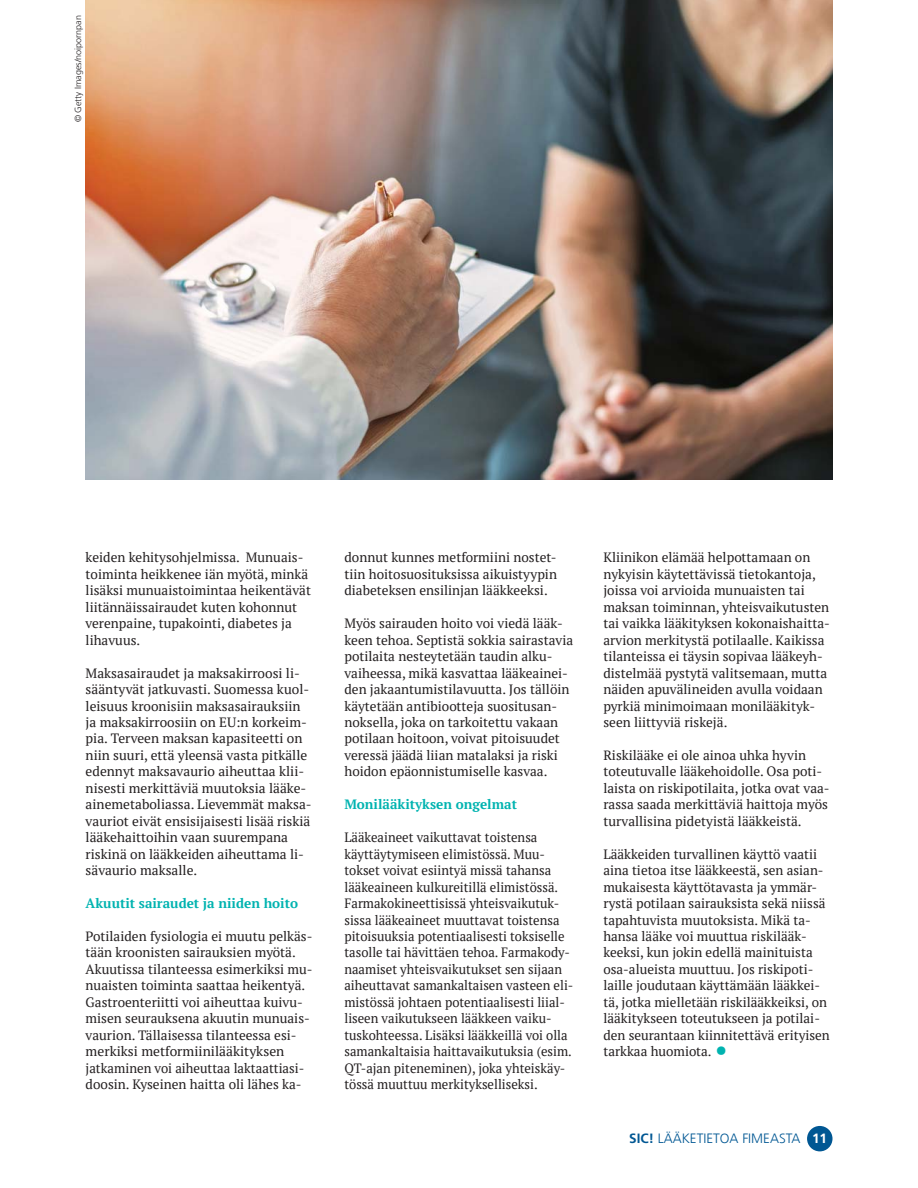
<style>
.page{position:relative;width:918px;height:1188px;background:#fff}
.page>*{position:absolute;margin:0;border:0;box-sizing:border-box;transform-origin:0 0}
.t1{font:13.5px/16.5px "PT Serif";color:#231f20}
.t2{font:13.5px/16.5px "PT Serif";color:#231f20;scale:.96 1}
.t3{font:700 13.5px "PT Serif";color:#00b3b0}
.t4{font:300 13.5px "Frutiger LT Com";color:#005793}
.t5{font:300 9px "Frutiger LT Com";color:#231f20}
.s1{font-size:30px;color:#00b3b0}
.s2{font-weight:700}
.s3{font-weight:700;color:#fff}
</style>
<div class="page">
<div style="left:807px;top:1126px;width:26px;height:25px;background:#005793;border-radius:50%"></div>
<img style="left:86px;top:0;width:747px;height:480px">
<p class="t5" style="left:74px;top:122px;width:109px;rotate:-90deg">© Getty Images/noipornpan</p>
<p class="t1" style="left:86px;top:549px;width:227px">keiden kehitysohjelmissa. Munuais&shy;toiminta heikkenee iän myötä, minkä lisäksi munuaistoimintaa heikentävät liitännäissairaudet kuten kohonnut verenpaine, tupakointi, diabetes ja lihavuus.</p>
<p class="t1" style="left:86px;top:664px;width:228px">Maksasairaudet ja maksakirroosi li&shy;sääntyvät jatkuvasti. Suomessa kuol&shy;leisuus kroonisiin maksasairauksiin ja maksakirroosiin on EU:n korkeim&shy;pia. Terveen maksan kapasiteetti on niin suuri, että yleensä vasta pitkälle edennyt maksavaurio aiheuttaa klii&shy;nisesti merkittäviä muutoksia lääke&shy;ainemetaboliassa. Lievemmät maksa&shy;vauriot eivät ensisijaisesti lisää riskiä lääkehaittoihin vaan suurempana riskinä on lääkkeiden aiheuttama li&shy;sävaurio maksalle.</p>
<p class="t3" style="left:86px;top:894px;width:214px">Akuutit sairaudet ja niiden hoito</p>
<p class="t1" style="left:86px;top:928px;width:229px">Potilaiden fysiologia ei muutu pelkäs&shy;tään kroonisten sairauksien myötä.<br>Akuutissa tilanteessa esimerkiksi mu&shy;nuaisten toiminta saattaa heikentyä.<br>Gastroenteriitti voi aiheuttaa kuivu&shy;misen seurauksena akuutin munuais&shy;vaurion. Tällaisessa tilanteessa esi&shy;merkiksi metformiinilääkityksen jatkaminen voi aiheuttaa laktaattiasi&shy;doosin. Kyseinen haitta oli lähes ka-</p>
<p class="t1" style="left:344px;top:549px;width:214px;text-align:justify">donnut kunnes metformiini nostet&shy;tiin hoitosuosituksissa aikuistyypin diabeteksen ensilinjan lääkkeeksi.</p>
<p class="t1" style="left:344px;top:615px;width:230px">Myös sairauden hoito voi viedä lääk&shy;keen tehoa. Septistä sokkia sairastavia potilaita nesteytetään taudin alku&shy;vaiheessa, mikä kasvattaa lääkeainei&shy;den jakaantumistilavuutta. Jos tällöin käytetään antibiootteja suositusan&shy;noksella, joka on tarkoitettu vakaan potilaan hoitoon, voivat pitoisuudet veressä jäädä liian matalaksi ja riski hoidon epäonnistumiselle kasvaa.</p>
<p class="t3" style="left:344px;top:796px;width:174px">Monilääkityksen ongelmat</p>
<p class="t2" style="left:344px;top:829px;width:240px">Lääkeaineet vaikuttavat toistensa käyttäytymiseen elimistössä. Muu&shy;tokset voivat esiintyä missä tahansa lääkeaineen kulkureitillä elimistössä.<br>Farmakokineettisissä yhteisvaikutuk&shy;sissa lääkeaineet muuttavat toistensa pitoisuuksia potentiaalisesti toksiselle tasolle tai hävittäen tehoa. Farmakody&shy;naamiset yhteisvaikutukset sen sijaan aiheuttavat samankaltaisen vasteen eli&shy;mistössä johtaen potentiaalisesti liial&shy;liseen vaikutukseen lääkkeen vaiku&shy;tuskohteessa. Lisäksi lääkkeillä voi olla samankaltaisia haittavaikutuksia (esim.<br>QT-ajan piteneminen), joka yhteiskäy&shy;tössä muuttuu merkitykselliseksi.</p>
<p class="t1" style="left:603px;top:549px;width:228px">Kliinikon elämää helpottamaan on nykyisin käytettävissä tietokantoja, joissa voi arvioida munuaisten tai maksan toiminnan, yhteisvaikutusten tai vaikka lääkityksen kokonaishaitta&shy;arvion merkitystä potilaalle. Kaikissa tilanteissa ei täysin sopivaa lääkeyh&shy;distelmää pystytä valitsemaan, mutta näiden apuvälineiden avulla voidaan pyrkiä minimoimaan monilääkityk&shy;seen liittyviä riskejä.</p>
<p class="t1" style="left:603px;top:747px;width:228px">Riskilääke ei ole ainoa uhka hyvin toteutuvalle lääkehoidolle. Osa poti&shy;laista on riskipotilaita, jotka ovat vaa&shy;rassa saada merkittäviä haittoja myös turvallisina pidetyistä lääkkeistä.</p>
<p class="t1" style="left:603px;top:845px;width:228px">Lääkkeiden turvallinen käyttö vaatii aina tietoa itse lääkkeestä, sen asian&shy;mukaisesta käyttötavasta ja ymmär&shy;rystä potilaan sairauksista sekä niissä tapahtuvista muutoksista. Mikä ta&shy;hansa lääke voi muuttua riskilääk&shy;keeksi, kun jokin edellä mainituista osa-alueista muuttuu. Jos riskipoti&shy;laille joudutaan käyttämään lääkkei&shy;tä, jotka mielletään riskilääkkeiksi, on lääkitykseen toteutukseen ja potilai&shy;den seurantaan kiinnitettävä erityisen tarkkaa huomiota. <span class="s1">•</span></p>
<p class="t4" style="left:629px;top:1133px;width:199px"><span class="s2">SIC!</span> LÄÄKETIETOA FIMEASTA <span class="s3">11</span></p>
</div>
